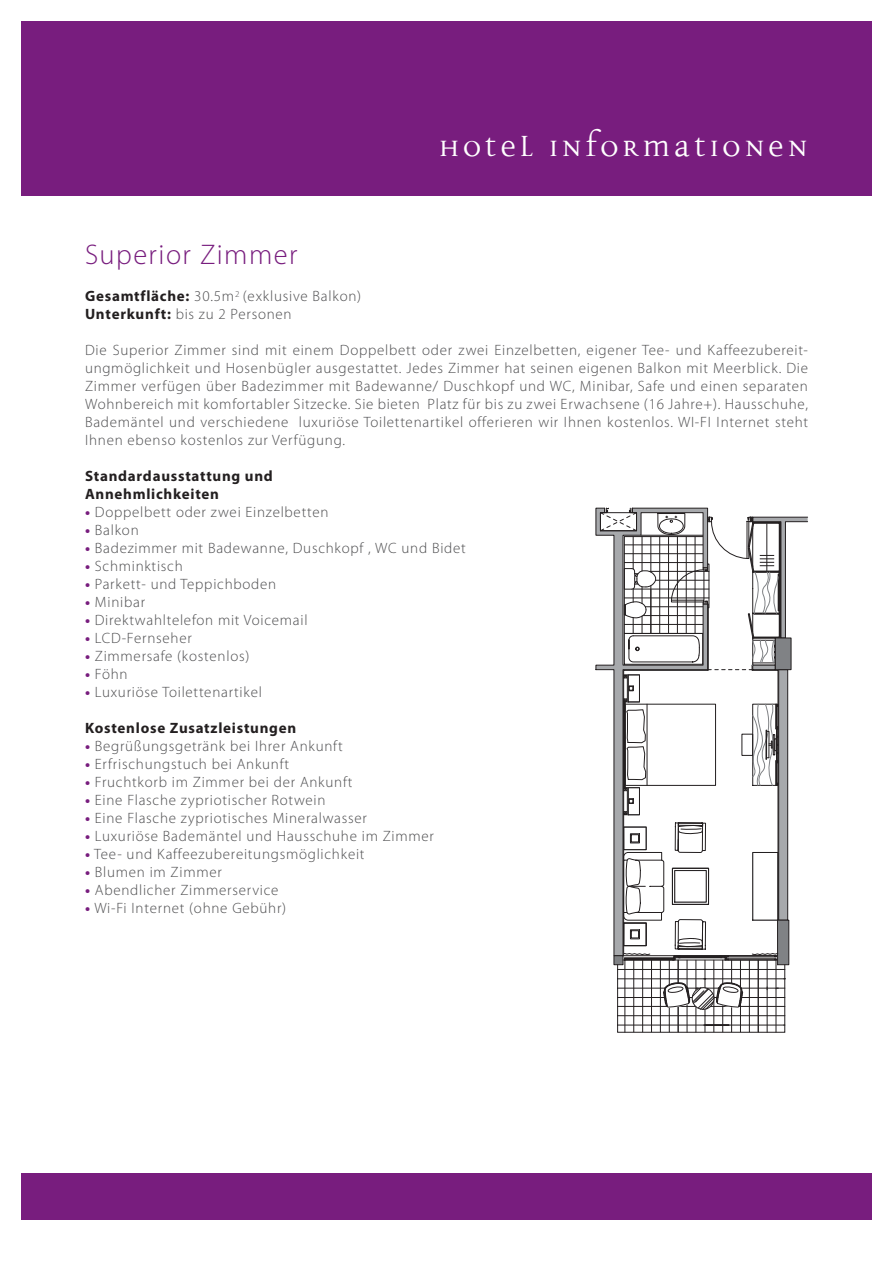
<style>
.page{position:relative;width:893px;height:1263px;background:#fff}
.page>*{position:absolute;margin:0;border:0;box-sizing:border-box;transform-origin:0 0}
.t1{font:39px "Disturbance";letter-spacing:.09em;color:#fff}
.t2{font:300 28.5px "Myriad Pro";letter-spacing:.05em;color:#781d7e}
.t3{font:300 15px/18px "Myriad Pro";letter-spacing:.05em;color:#4c4c4e}
.t4{font:700 15px/18px "Myriad Pro";letter-spacing:.05em;color:#231f20}
.t5{font:300 9px "Myriad Pro";color:#4c4c4e}
.s1{font-weight:700;color:#231f20}
.s2{font-weight:700;color:#781d7e}
</style>
<div class="page">
<div style="left:21px;top:1174px;width:850px;height:46px;background:#781d7e"></div>
<div style="left:21px;top:22px;width:850px;height:174px;background:#781d7e"></div>
<svg style="left:600px;top:508px;width:208px;height:524px"></svg>
<h1 class="t1" style="left:439px;top:126px;width:370px">HOTEL Informationen</h1>
<h2 class="t2" style="left:85px;top:243px;width:214px">Superior Zimmer</h2>
<p class="t3" style="left:85px;top:288px;width:278px"><span class="s1">Gesamtfläche:</span> 30.5m (exklusive Balkon)<br><span class="s1">Unterkunft:</span> bis zu 2 Personen</p>
<p class="t3" style="left:85px;top:342px;width:724px;text-align:justify">Die Superior Zimmer sind mit einem Doppelbett oder zwei Einzelbetten, eigener Tee- und Kaffeezubereit&shy;ungmöglichkeit und Hosenbügler ausgestattet. Jedes Zimmer hat seinen eigenen Balkon mit Meerblick. Die Zimmer verfügen über Badezimmer mit Badewanne/ Duschkopf und WC, Minibar, Safe und einen separaten Wohnbereich mit komfortabler Sitzecke. Sie bieten Platz für bis zu zwei Erwachsene (16 Jahre+). Hausschuhe, Bademäntel und verschiedene luxuriöse Toilettenartikel offerieren wir Ihnen kostenlos. WI-FI Internet steht Ihnen ebenso kostenlos zur Verfügung.</p>
<p class="t4" style="left:85px;top:468px;width:189px">Standardausstattung und<br>Annehmlichkeiten</p>
<p class="t3" style="left:85px;top:504px;width:245px"><span class="s2">•</span> Doppelbett oder zwei Einzelbetten</p>
<p class="t3" style="left:85px;top:522px;width:55px"><span class="s2">•</span> Balkon</p>
<p class="t3" style="left:85px;top:540px;width:382px"><span class="s2">•</span> Badezimmer mit Badewanne, Duschkopf , WC und Bidet</p>
<p class="t3" style="left:85px;top:558px;width:99px"><span class="s2">•</span> Schminktisch</p>
<p class="t3" style="left:85px;top:576px;width:193px"><span class="s2">•</span> Parkett- und Teppichboden</p>
<p class="t3" style="left:85px;top:594px;width:62px"><span class="s2">•</span> Minibar</p>
<p class="t3" style="left:85px;top:612px;width:224px"><span class="s2">•</span> Direktwahltelefon mit Voicemail</p>
<p class="t3" style="left:85px;top:630px;width:108px"><span class="s2">•</span> LCD-Fernseher</p>
<p class="t3" style="left:85px;top:648px;width:166px"><span class="s2">•</span> Zimmersafe (kostenlos)</p>
<p class="t3" style="left:85px;top:666px;width:44px"><span class="s2">•</span> Föhn</p>
<p class="t3" style="left:85px;top:684px;width:178px"><span class="s2">•</span> Luxuriöse Toilettenartikel</p>
<p class="t4" style="left:85px;top:720px;width:213px">Kostenlose Zusatzleistungen</p>
<p class="t3" style="left:85px;top:738px;width:259px"><span class="s2">•</span> Begrüßungsgetränk bei Ihrer Ankunft</p>
<p class="t3" style="left:85px;top:756px;width:206px"><span class="s2">•</span> Erfrischungstuch bei Ankunft</p>
<p class="t3" style="left:85px;top:774px;width:269px"><span class="s2">•</span> Fruchtkorb im Zimmer bei der Ankunft</p>
<p class="t3" style="left:85px;top:792px;width:242px"><span class="s2">•</span> Eine Flasche zypriotischer Rotwein</p>
<p class="t3" style="left:85px;top:810px;width:283px"><span class="s2">•</span> Eine Flasche zypriotisches Mineralwasser</p>
<p class="t3" style="left:85px;top:828px;width:350px"><span class="s2">•</span> Luxuriöse Bademäntel und Hausschuhe im Zimmer</p>
<p class="t3" style="left:85px;top:846px;width:281px"><span class="s2">•</span> Tee- und Kaffeezubereitungsmöglichkeit</p>
<p class="t3" style="left:85px;top:864px;width:138px"><span class="s2">•</span> Blumen im Zimmer</p>
<p class="t3" style="left:85px;top:882px;width:195px"><span class="s2">•</span> Abendlicher Zimmerservice</p>
<p class="t3" style="left:85px;top:900px;width:203px"><span class="s2">•</span> Wi-Fi Internet (ohne Gebühr)</p>
<p class="t5" style="left:235px;top:291px;width:6px">2</p>
</div>
